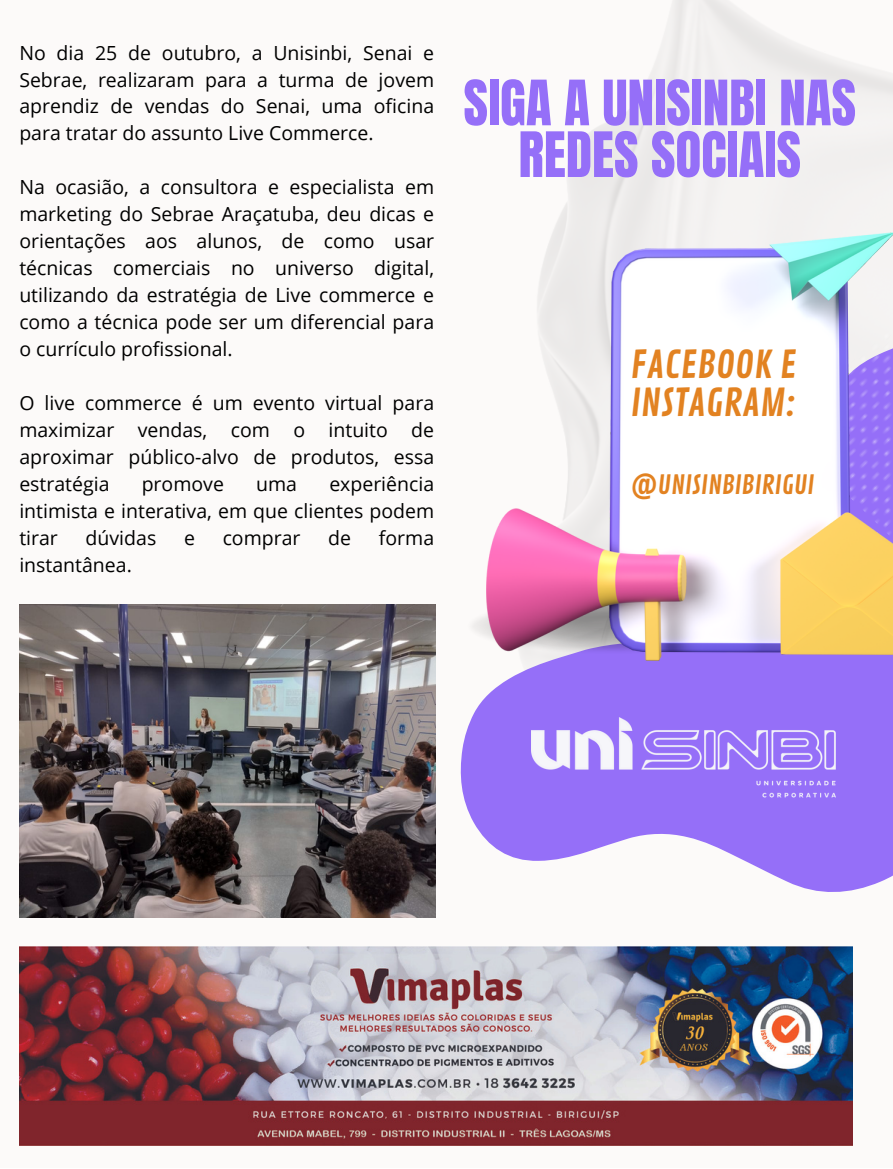
<style>
.page{position:relative;width:893px;height:1169px;background:#fff}
.page>*{position:absolute;margin:0;border:0;box-sizing:border-box;transform-origin:0 0}
.t1{font:53.1px/51.8px "Anton";color:#956ff8;text-align:center}
.t2{font:37.5px/37.8px "Contrail One";color:#e28221}
.t3{font:25.95px "Contrail One";color:#e28221}
.t4{font:19.5px/27px "Open Sans";color:#000;text-align:justify}
</style>
<div class="page">
<div style="left:0;top:0;width:892px;height:1168px;background:#fcfaf9"></div>
<img style="left:19px;top:947px;width:833px;height:199px">
<img style="left:19px;top:605px;width:363px;height:312px">
<svg style="left:382px;top:604px;width:510px;height:372px"></svg>
<img style="left:466px;top:604px;width:20px;height:50px">
<img style="left:486px;top:232px;width:406px;height:429px">
<img style="left:531px;top:717px;width:312px;height:80px">
<p class="t4" style="left:19px;top:38px;width:416px">No dia 25 de outubro, a Unisinbi, Senai e Sebrae, realizaram para a turma de jovem aprendiz de vendas do Senai, uma oficina para tratar do assunto Live Commerce.</p>
<p class="t4" style="left:19px;top:173px;width:416px">Na ocasião, a consultora e especialista em marketing do Sebrae Araçatuba, deu dicas e orientações aos alunos, de como usar técnicas comerciais no universo digital, utilizando da estratégia de Live commerce e como a técnica pode ser um diferencial para o currículo profissional.</p>
<p class="t4" style="left:19px;top:389px;width:416px">O live commerce é um evento virtual para maximizar vendas, com o intuito de aproximar público-alvo de produtos, essa estratégia</p>
<p class="t4" style="left:19px;top:470px;width:416px;text-indent:310px">experiência intimista e interativa, em que clientes podem tirar</p>
<p class="t4" style="left:142px;top:470px;width:84px">promove</p>
<p class="t4" style="left:256px;top:470px;width:42px">uma</p>
<p class="t4" style="left:86px;top:524px;width:72px">dúvidas</p>
<p class="t4" style="left:184px;top:524px;width:12px">e</p>
<p class="t4" style="left:223px;top:524px;width:79px">comprar</p>
<p class="t4" style="left:328px;top:524px;width:24px">de</p>
<p class="t4" style="left:379px;top:524px;width:57px">forma</p>
<p class="t4" style="left:19px;top:551px;width:114px">instantânea.</p>
<p class="t1" style="left:463px;top:78px;width:394px">SIGA A UNISINBI NAS<br>REDES SOCIAIS</p>
<p class="t2" style="left:630px;top:347px;width:167px">FACEBOOK E<br>INSTAGRAM:</p>
<p class="t3" style="left:630px;top:470px;width:185px">@UNISINBIBIRIGUI</p>
</div>
